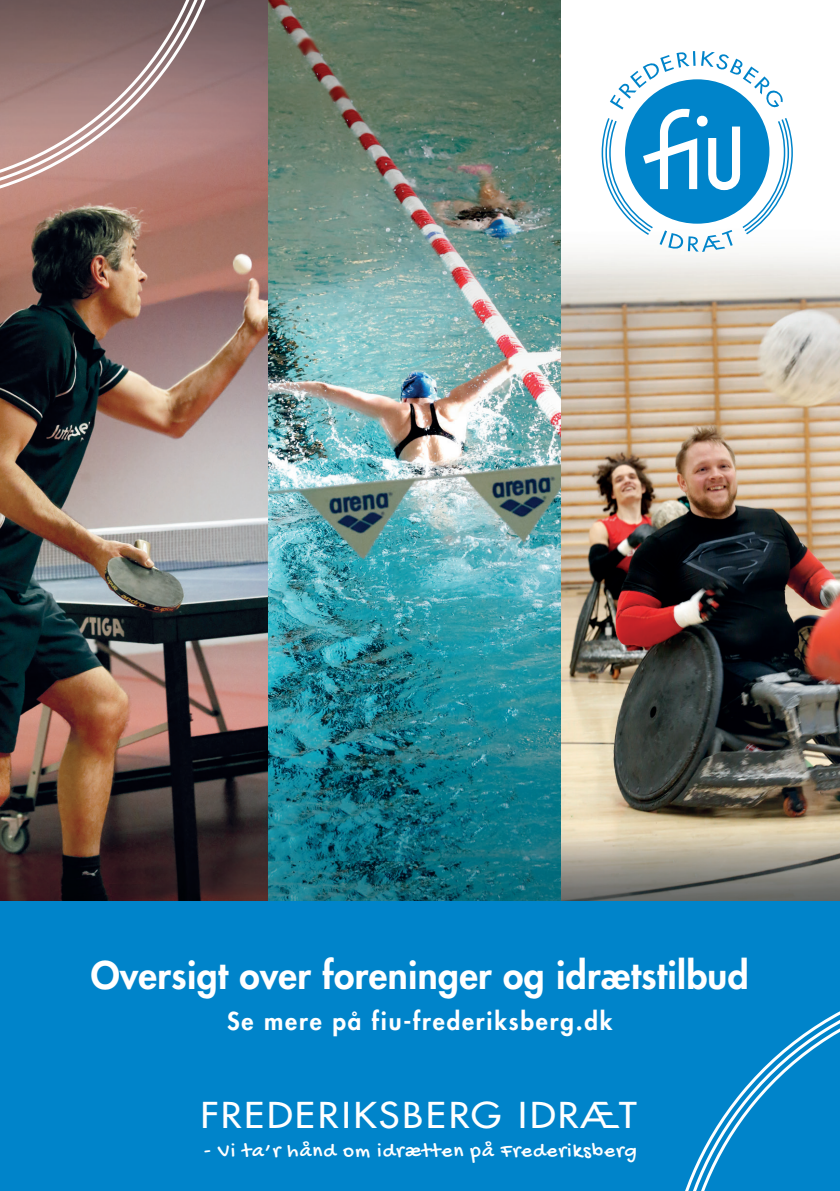
<style>
.page{position:relative;width:840px;height:1191px;background:#fff}
.page>*{position:absolute;margin:0;border:0;box-sizing:border-box;transform-origin:0 0}
.t1{font:800 37px "Futura Std";letter-spacing:.01em;color:#fff}
.t2{font:500 34.6px "Futura Std";letter-spacing:.065em;color:#fff;scale:1.11 1}
.t3{font:800 24px "Futura Std";letter-spacing:.075em;color:#fff}
.t4{font:21px "Gochi Hand";letter-spacing:.05em;color:#fff}
</style>
<div class="page">
<img style="left:0;top:0;width:268px;height:901px">
<img style="left:559px;top:0;width:280px;height:901px">
<img style="left:268px;top:0;width:291px;height:901px">
<svg style="left:0;top:0;width:216px;height:208px;background:#a5817e"></svg>
<div style="left:0;top:901px;width:839px;height:290px;background:#0084ca"></div>
<svg style="left:601px;top:51px;width:191px;height:201px"></svg>
<div style="left:643px;top:980px;width:196px;height:211px;background:#0084ca"></div>
<p class="t1" style="left:91px;top:952px;width:659px">Oversigt over foreninger og idrætstilbud</p>
<p class="t3" style="left:227px;top:1006px;width:386px">Se mere på fiu-frederiksberg.dk</p>
<p class="t2" style="left:200px;top:1093px;width:394px">FREDERIKSBERG IDRÆT</p>
<p class="t4" style="left:204px;top:1140px;width:434px">- Vi ta’r hånd om idrætten på Frederiksberg</p>
</div>
